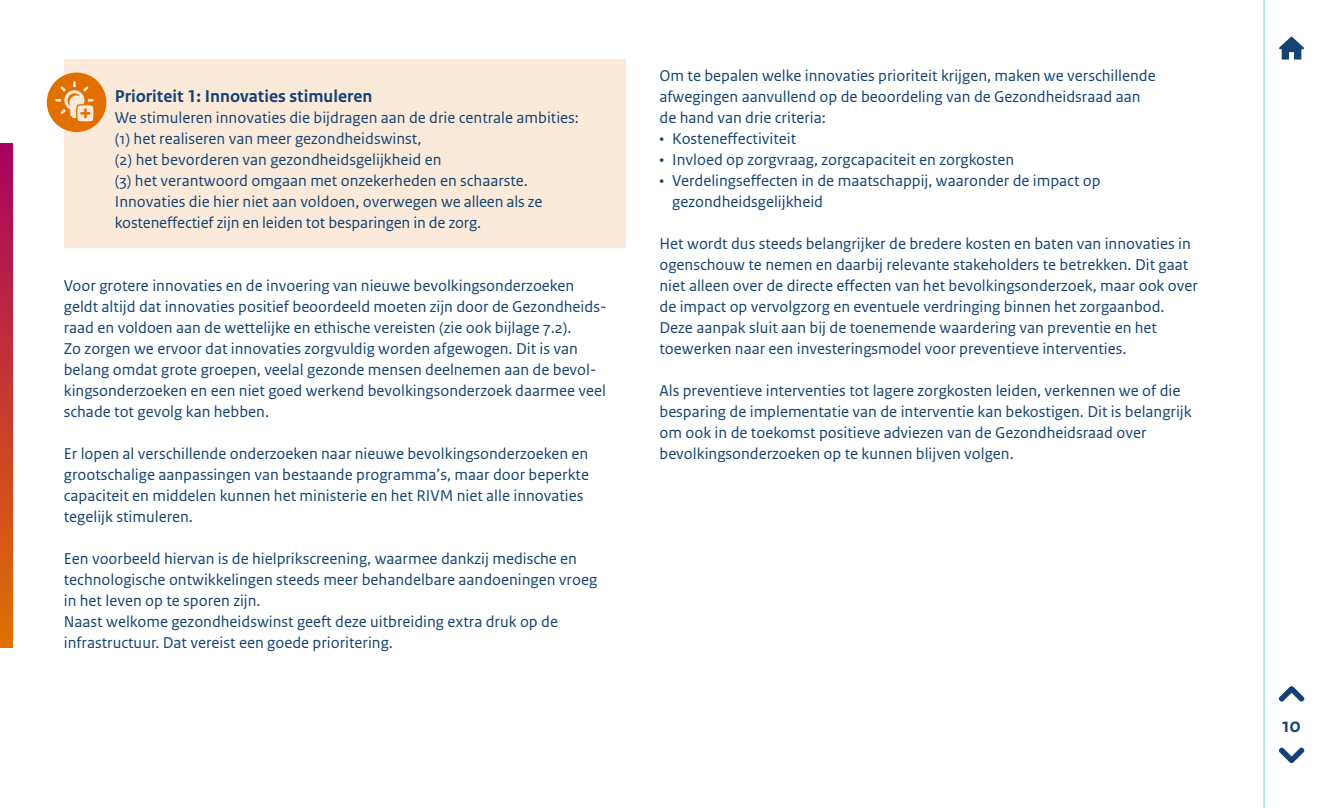
<style>
.page{position:relative;width:1319px;height:808px;background:#fff}
.page>*{position:absolute;margin:0;border:0;box-sizing:border-box;transform-origin:0 0}
.t1{font:700 21px "Rijksoverheid Sans Heading";color:#144273}
.H4_Kader_Kop__hfdst_4{font:700 18px "Rijksoverheid Sans Text";color:#144273}
.Body_wn{font:16.5px/21px "Rijksoverheid Sans Text";color:#144273}
.Body_wv-wn{font:16.5px/21px "Rijksoverheid Sans Text";color:#144273}
.Body{font:16.5px/21px "Rijksoverheid Sans Text";color:#144273}
.Body_kader{font:16.5px/21px "Rijksoverheid Sans Text";color:#144273}
</style>
<div class="page">
<div style="left:64px;top:60px;width:561px;height:62px;background:#fbead9"></div>
<div style="left:64px;top:102px;width:561px;height:41px;background:#fbead9"></div>
<div style="left:64px;top:123px;width:561px;height:41px;background:#fbead9"></div>
<div style="left:64px;top:144px;width:561px;height:41px;background:#fbead9"></div>
<div style="left:64px;top:165px;width:561px;height:41px;background:#fbead9"></div>
<div style="left:64px;top:186px;width:561px;height:62px;background:#fbead9"></div>
<div style="left:47px;top:73px;width:59px;height:59px;background:#e17000;border-radius:50%"></div>
<svg style="left:55px;top:81px;width:39px;height:40px"></svg>
<svg style="left:0;top:144px;width:13px;height:504px;background:#c53830"></svg>
<hr style="left:1263px;top:0;width:1px;height:808px;background:#76d2b6">
<svg style="left:1279px;top:36px;width:24px;height:24px"></svg>
<svg style="left:1278px;top:747px;width:26px;height:16px"></svg>
<svg style="left:1278px;top:686px;width:26px;height:16px"></svg>
<h4 class="H4_Kader_Kop__hfdst_4" style="left:115px;top:85px;width:259px">Prioriteit 1: Innovaties stimuleren</h4>
<p class="Body_kader" style="left:115px;top:107px;width:465px">We stimuleren innovaties die bijdragen aan de drie centrale ambities:</p>
<p class="Body_kader" style="left:115px;top:128px;width:308px">(1) het realiseren van meer gezondheidswinst,</p>
<p class="Body_kader" style="left:115px;top:149px;width:328px">(2) het bevorderen van gezondheidsgelijkheid en</p>
<p class="Body_kader" style="left:115px;top:170px;width:414px">(3) het verantwoord omgaan met onzekerheden en schaarste.</p>
<p class="Body_kader" style="left:115px;top:191px;width:429px">Innovaties die hier niet aan voldoen, overwegen we alleen als ze kosteneffectief zijn en leiden tot besparingen in de zorg.</p>
<p class="Body" style="left:64px;top:275px;width:544px">Voor grotere innovaties en de invoering van nieuwe bevolkingsonderzoeken geldt altijd dat innovaties positief beoordeeld moeten zijn door de Gezondheids&shy;raad en voldoen aan de wettelijke en ethische vereisten (zie ook bijlage 7.2).</p>
<p class="Body_wn" style="left:64px;top:338px;width:543px">Zo zorgen we ervoor dat innovaties zorgvuldig worden afgewogen. Dit is van belang omdat grote groepen, veelal gezonde mensen deelnemen aan de bevol&shy;kingsonderzoeken en een niet goed werkend bevolkingsonderzoek daarmee veel schade tot gevolg kan hebben.</p>
<p class="Body_wn" style="left:64px;top:443px;width:526px">Er lopen al verschillende onderzoeken naar nieuwe bevolkingsonderzoeken en grootschalige aanpassingen van bestaande programma’s, maar door beperkte capaciteit en middelen kunnen het ministerie en het RIVM niet alle innovaties tegelijk stimuleren.</p>
<p class="Body" style="left:64px;top:548px;width:535px">Een voorbeeld hiervan is de hielprikscreening, waarmee dankzij medische en technologische ontwikkelingen steeds meer behandelbare aandoeningen vroeg in het leven op te sporen zijn.</p>
<p class="Body_wn" style="left:64px;top:611px;width:495px">Naast welkome gezondheidswinst geeft deze uitbreiding extra druk op de infrastructuur. Dat vereist een goede prioritering.</p>
<p class="Body" style="left:659px;top:65px;width:497px">Om te bepalen welke innovaties prioriteit krijgen, maken we verschillende afwegingen aanvullend op de beoordeling van de Gezondheidsraad aan de hand van drie criteria:</p>
<p class="Body_wv-wn" style="left:659px;top:128px;width:138px">• Kosteneffectiviteit</p>
<p class="Body_wv-wn" style="left:659px;top:149px;width:356px">• Invloed op zorgvraag, zorgcapaciteit en zorgkosten</p>
<p class="Body_wv-wn" style="left:672px;top:170px;width:430px;text-indent:-13px">• Verdelingseffecten in de maatschappij, waaronder de impact op gezondheidsgelijkheid</p>
<p class="Body_wv-wn" style="left:659px;top:233px;width:540px">Het wordt dus steeds belangrijker de bredere kosten en baten van innovaties in ogenschouw te nemen en daarbij relevante stakeholders te betrekken. Dit gaat niet alleen over de directe effecten van het bevolkingsonderzoek, maar ook over de impact op vervolgzorg en eventuele verdringing binnen het zorgaanbod.<br>Deze aanpak sluit aan bij de toenemende waardering van preventie en het toewerken naar een investeringsmodel voor preventieve interventies.</p>
<p class="Body_wn" style="left:659px;top:380px;width:533px">Als preventieve interventies tot lagere zorgkosten leiden, verkennen we of die besparing de implementatie van de interventie kan bekostigen. Dit is belangrijk om ook in de toekomst positieve adviezen van de Gezondheidsraad over bevolkingsonderzoeken op te kunnen blijven volgen.</p>
<p class="t1" style="left:1281px;top:713px;width:20px">10</p>
</div>
